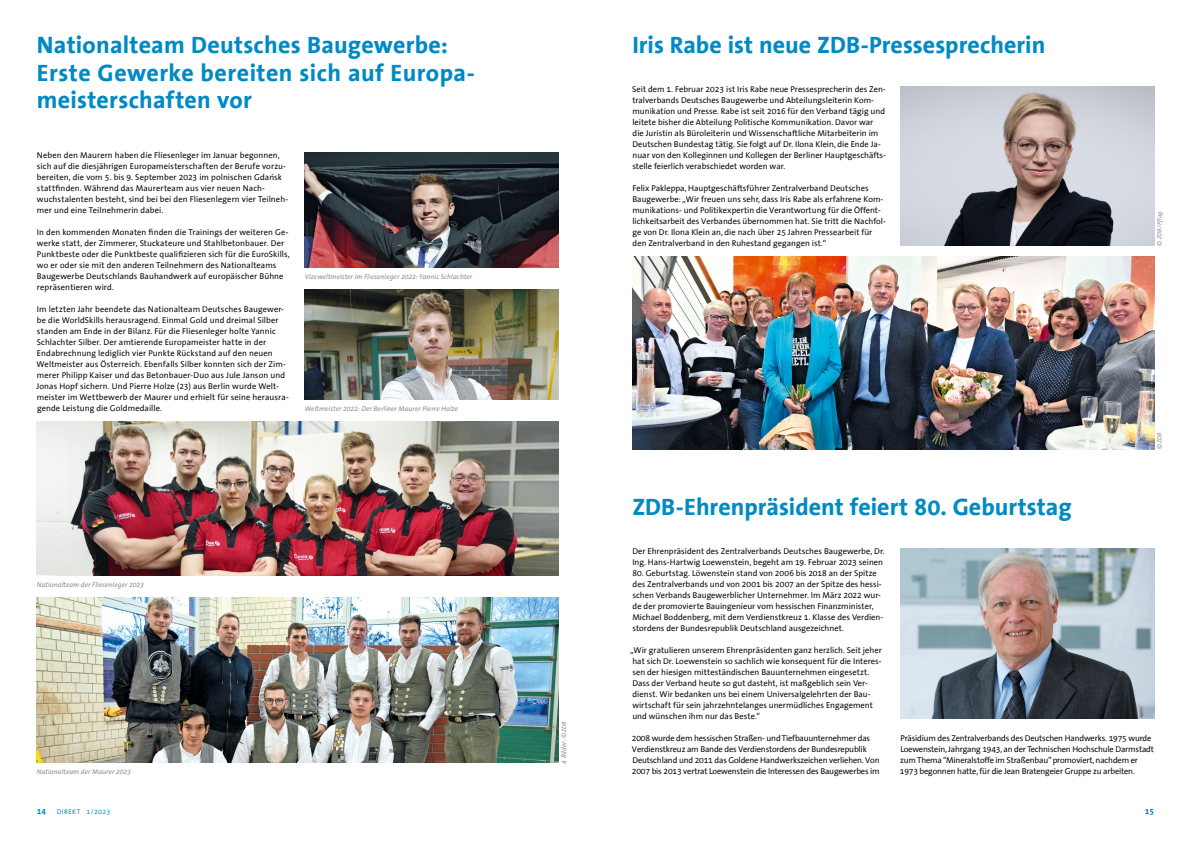
<style>
.page{position:relative;width:1191px;height:842px;background:#fff}
.page>*{position:absolute;margin:0;border:0;box-sizing:border-box;transform-origin:0 0}
.t1{font:700 24px/27.5px "The Sans Office";letter-spacing:.005em;color:#008ac4}
.t2{font:8.5px/11px "The Sans Office";color:#000}
.t3{font:8.5px/11px "The Sans Office";letter-spacing:-.02em;color:#000}
.t4{font:700 8.5px "The Sans Office";color:#008ac4}
.t5{font:italic 7px "The Sans Office";letter-spacing:.01em;color:#868786}
.t6{font:7px "The Sans Office";letter-spacing:.055em;color:#008ac4}
.t7{font:italic 6.9px "The Sans Office";letter-spacing:.005em;color:#868786}
.t8{font:italic 6px "The Sans Office";color:#868786}
.s1{font-size:6.9px}
.s2{font-size:6px}
.s3{font-weight:700;font-size:8.5px}
</style>
<div class="page">
<img style="left:900px;top:548px;width:254px;height:171px">
<img style="left:900px;top:86px;width:254px;height:160px">
<img style="left:632px;top:257px;width:522px;height:192px">
<img style="left:305px;top:152px;width:253px;height:116px">
<img style="left:305px;top:290px;width:253px;height:110px">
<img style="left:68px;top:422px;width:450px;height:154px">
<img style="left:37px;top:598px;width:521px;height:165px">
<img style="left:518px;top:422px;width:40px;height:154px">
<h1 class="t1" style="left:37px;top:32px;width:437px">Nationalteam Deutsches Baugewerbe:<br>Erste Gewerke bereiten sich auf Europa&shy;meisterschaften vor</h1>
<p class="t2" style="left:37px;top:150px;width:253px">Neben den Maurern haben die Fliesenleger im Januar begonnen, sich auf die diesjährigen Europameisterschaften der Berufe vorzu&shy;bereiten, die vom 5. bis 9. September 2023 im polnischen Gdan´sk stattfinden. Während das Maurerteam aus vier neuen Nach&shy;wuchstalenten besteht, sind bei bei den Fliesenlegern vier Teilneh&shy;mer und eine Teilnehmerin dabei.</p>
<p class="t2" style="left:37px;top:227px;width:254px">In den kommenden Monaten finden die Trainings der weiteren Ge&shy;werke statt, der Zimmerer, Stuckateure und Stahlbetonbauer. Der Punktbeste oder die Punktbeste qualifizieren sich für die EuroSkills, wo er oder sie mit den anderen Teilnehmern des Nationalteams Baugewerbe Deutschlands Bauhandwerk auf europäischer Bühne repräsentieren wird.</p>
<p class="t2" style="left:37px;top:304px;width:254px">Im letzten Jahr beendete das Nationalteam Deutsches Baugewer&shy;be die WorldSkills herausragend. Einmal Gold und dreimal Silber standen am Ende in der Bilanz. Für die Fliesenleger holte Yannic Schlachter Silber. Der amtierende Europameister hatte in der Endabrechnung lediglich vier Punkte Rückstand auf den neuen Weltmeister aus Österreich. Ebenfalls Silber konnten sich der Zim&shy;merer Philipp Kaiser und das Betonbauer-Duo aus Jule Janson und Jonas Hopf sichern. Und Pierre Holze (23) aus Berlin wurde Welt&shy;meister im Wettbewerb der Maurer und erhielt für seine herausra&shy;gende Leistung die Goldmedaille.</p>
<p class="t5" style="left:305px;top:273px;width:169px">Vizeweltmeister im Fliesenleger 2022: Yannic Schlachter</p>
<p class="t5" style="left:305px;top:405px;width:155px">Weltmeister 2022: Der Berliner Maurer Pierre Holze</p>
<p class="t5" style="left:37px;top:581px;width:109px">Nationalteam der Fliesenleger 2023</p>
<p class="t5" style="left:37px;top:768px;width:96px">Nationalteam der Maurer 2023</p>
<h1 class="t1" style="left:632px;top:32px;width:414px">Iris Rabe ist neue ZDB-Pressesprecherin</h1>
<p class="t2" style="left:632px;top:84px;width:255px">Seit dem 1. Februar 2023 ist Iris Rabe neue Pressesprecherin des Zen&shy;tralverbands Deutsches Baugewerbe und Abteilungsleiterin Kom&shy;munikation und Presse. Rabe ist seit 2016 für den Verband tägig und leitete bisher die Abteilung Politische Kommunikation. Davor war die Juristin als Büroleiterin und Wissenschaftliche Mitarbeiterin im Deutschen Bundestag tätig. Sie folgt auf Dr. Ilona Klein, die Ende Ja&shy;nuar von den Kolleginnen und Kollegen der Berliner Hauptgeschäfts&shy;stelle feierlich verabschiedet worden war.</p>
<p class="t2" style="left:632px;top:183px;width:255px">Felix Pakleppa, Hauptgeschäftsführer Zentralverband Deutsches Baugewerbe: „Wir freuen uns sehr, dass Iris Rabe als erfahrene Kom&shy;munikations- und Politikexpertin die Verantwortung für die Öffent&shy;lichkeitsarbeit des Verbandes übernommen hat. Sie tritt die Nachfol&shy;ge von Dr. Ilona Klein an, die nach über 25 Jahren Pressearbeit für den Zentralverband in den Ruhestand gegangen ist.“</p>
<p class="t8" style="left:1156px;top:246px;width:36px;rotate:-90deg"><span class="s1">©</span> ZDB/Pflug</p>
<p class="t7" style="left:560px;top:764px;width:44px;rotate:-90deg">4 Bilder: © <span class="s2">ZDB</span></p>
<h1 class="t1" style="left:632px;top:494px;width:441px">ZDB-Ehrenpräsident feiert 80. Geburtstag</h1>
<p class="t8" style="left:1156px;top:449px;width:18px;rotate:-90deg"><span class="s1">©</span> ZDB</p>
<p class="t2" style="left:632px;top:546px;width:254px">Der Ehrenpräsident des Zentralverbands Deutsches Baugewerbe, Dr.<br>Ing. Hans-Hartwig Loewenstein, begeht am 19. Februar 2023 seinen</p>
<p class="t2" style="left:632px;top:568px;width:252px">80. Geburtstag. Löwenstein stand von 2006 bis 2018 an der Spitze des Zentralverbands und von 2001 bis 2007 an der Spitze des hessi&shy;schen Verbands Baugewerblicher Unternehmer. Im März 2022 wur&shy;de der promovierte Bauingenieur vom hessischen Finanzminister, Michael Boddenberg, mit dem Verdienstkreuz 1. Klasse des Verdien&shy;stordens der Bundesrepublik Deutschland ausgezeichnet.</p>
<p class="t2" style="left:630px;top:645px;width:253px">„Wir gratulieren unserem Ehrenpräsidenten ganz herzlich. Seit jeher hat sich Dr. Loewenstein so sachlich wie konsequent für die Interes&shy;sen der hiesigen mitteständischen Bauunternehmen eingesetzt.<br>Dass der Verband heute so gut dasteht, ist maßgeblich sein Ver&shy;dienst. Wir bedanken uns bei einem Universalgelehrten der Bau&shy;wirtschaft für sein jahrzehntelanges unermüdliches Engagement und wünschen ihm nur das Beste.“</p>
<p class="t3" style="left:632px;top:733px;width:249px">2008 wurde dem hessischen Straßen- und Tiefbauunternehmer das Verdienstkreuz am Bande des Verdienstordens der Bundesrepublik Deutschland und 2011 das Goldene Handwerkszeichen verliehen. Von 2007 bis 2013 vertrat Loewenstein die Interessen des Baugewerbes im</p>
<p class="t3" style="left:899px;top:733px;width:256px">Präsidium des Zentralverbands des Deutschen Handwerks. 1975 wurde Loewenstein, Jahrgang 1943, an der Technischen Hochschule Darmstadt zum Thema “Mineralstoffe im Straßenbau” promoviert, nachdem er 1973 begonnen hatte, für die Jean Bratengeier Gruppe zu arbeiten.</p>
<p class="t6" style="left:37px;top:808px;width:75px"><span class="s3">14</span> DIREKT 1/2023</p>
<p class="t4" style="left:1145px;top:806px;width:11px">15</p>
</div>
